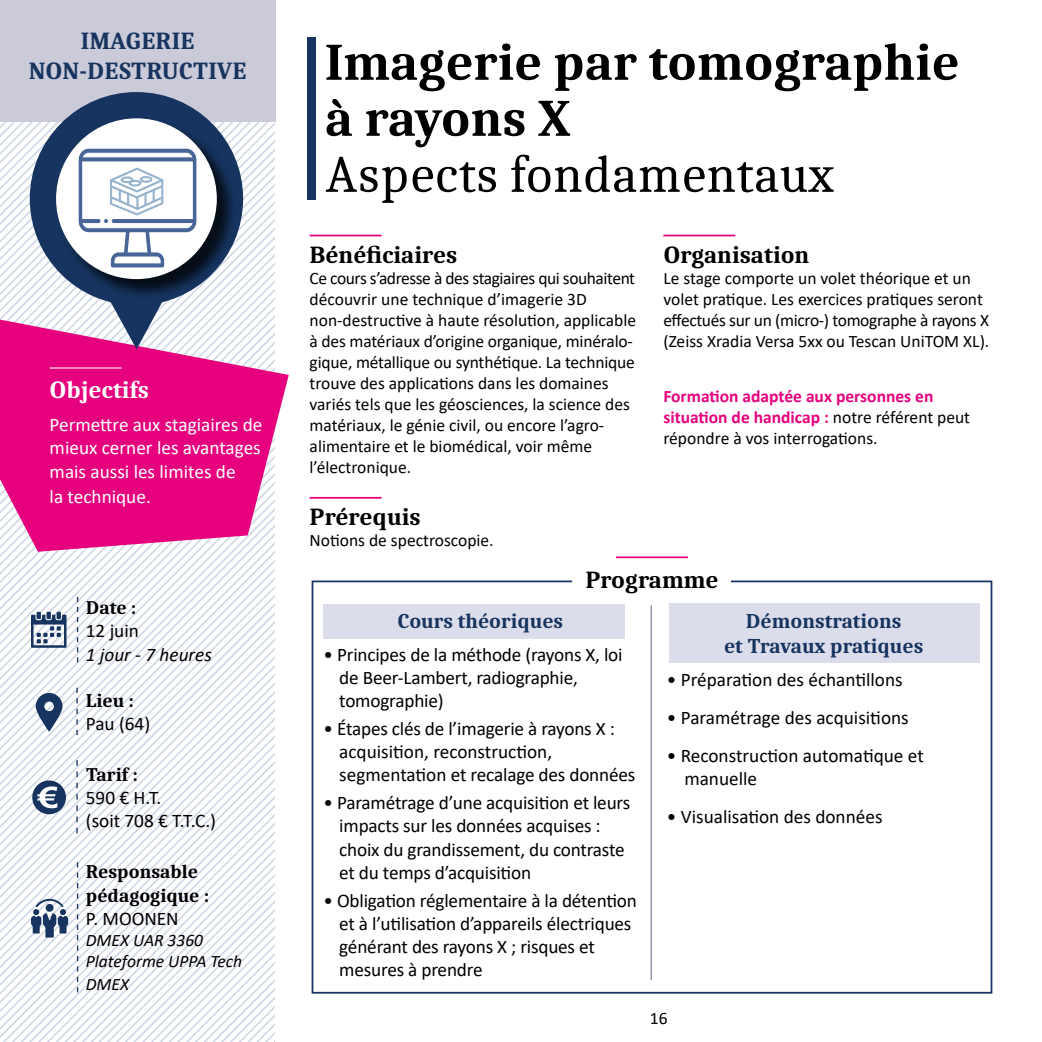
<style>
.page{position:relative;width:1042px;height:1042px;background:#fff}
.page>*{position:absolute;margin:0;border:0;box-sizing:border-box;transform-origin:0 0}
.t1{font:700 52.5px/56px "Caladea";color:#000}
.t2{font:52.5px "Caladea";color:#000}
.t3{font:700 24.5px "Caladea";color:#000}
.t4{font:700 24.5px/29.4px "Caladea";color:#16345f;text-align:center}
.t5{font:700 24.5px "Caladea";color:#fff}
.t6{font:700 21px/25.2px "Caladea";color:#16345f;text-align:center}
.t7{font:19.25px/23.1px "Calibri";letter-spacing:-.01em;color:#000}
.t8{font:19.25px/23.1px "Calibri";color:#fff;text-align:justify}
.t9{font:700 19.25px/23.1px "Caladea";color:#000}
.t10{font:italic 19.25px "Calibri";color:#000}
.t11{font:17.5px/21px "Calibri";color:#000}
.t12{font:700 17.5px/21px "Calibri";color:#e6007d}
.t13{font:italic 17.5px/21px "Calibri";color:#000}
.s1{font-weight:400;color:#000}
</style>
<div class="page">
<svg style="left:235px;top:122px;width:39px;height:190px"></svg>
<svg style="left:0;top:619px;width:15px;height:423px"></svg>
<svg style="left:15px;top:619px;width:17px;height:423px"></svg>
<svg style="left:32px;top:648px;width:18px;height:394px"></svg>
<svg style="left:50px;top:648px;width:17px;height:394px"></svg>
<svg style="left:67px;top:619px;width:18px;height:423px"></svg>
<svg style="left:85px;top:619px;width:17px;height:423px"></svg>
<svg style="left:102px;top:552px;width:172px;height:490px"></svg>
<svg style="left:0;top:122px;width:235px;height:497px"></svg>
<svg style="left:31px;top:612px;width:36px;height:36px"></svg>
<svg style="left:31px;top:899px;width:37px;height:38px"></svg>
<div style="left:32px;top:780px;width:34px;height:34px;background:#16345f;border-radius:50%"></div>
<svg style="left:37px;top:786px;width:20px;height:22px"></svg>
<svg style="left:36px;top:693px;width:27px;height:38px"></svg>
<svg style="left:77px;top:597px;width:1px;height:65px"></svg>
<svg style="left:76px;top:688px;width:2px;height:47px"></svg>
<svg style="left:76px;top:760px;width:2px;height:73px"></svg>
<svg style="left:77px;top:862px;width:1px;height:130px"></svg>
<svg style="left:311px;top:580px;width:682px;height:414px"></svg>
<div style="left:324px;top:604px;width:301px;height:35px;background:#dcddea"></div>
<div style="left:670px;top:603px;width:310px;height:59px;background:#dcddea"></div>
<svg style="left:0;top:320px;width:289px;height:232px;fill:#e6007d"></svg>
<hr style="left:50px;top:367px;width:72px;height:2px;background:#f39fc5">
<div style="left:0;top:0;width:275px;height:122px;background:#cacad9"></div>
<div style="left:30px;top:92px;width:213px;height:213px;background:#16345f;border-radius:50%"></div>
<div style="left:56px;top:119px;width:182px;height:181px;background:#000;opacity:.75"></div>
<div style="left:56px;top:118px;width:161px;height:161px;background:#fff;border-radius:50%"></div>
<svg style="left:109px;top:298px;width:55px;height:51px"></svg>
<hr style="left:616px;top:556px;width:72px;height:2px;background:#e6007d">
<hr style="left:650px;top:605px;width:2px;height:375px;background:#8286a3">
<svg style="left:78px;top:148px;width:119px;height:120px"></svg>
<div style="left:308px;top:37px;width:8px;height:163px;background:#16345f"></div>
<hr style="left:310px;top:235px;width:71px;height:1px;background:#e6007d">
<hr style="left:310px;top:497px;width:71px;height:2px;background:#e6007d">
<hr style="left:663px;top:235px;width:72px;height:1px;background:#e6007d">
<hr style="left:1041px;top:0;width:1px;height:122px;background:#cacad9">
<p class="t4" style="left:29px;top:26px;width:219px">IMAGERIE<br>NON-DESTRUCTIVE</p>
<p class="t5" style="left:50px;top:375px;width:101px">Objectifs</p>
<p class="t8" style="left:50px;top:413px;width:214px">Permettre aux stagiaires de mieux cerner les avantages mais aussi les limites de</p>
<p class="t8" style="left:50px;top:484px;width:103px">la technique.</p>
<p class="t9" style="left:86px;top:596px;width:52px">Date :</p>
<p class="t7" style="left:86px;top:619px;width:55px">12 juin</p>
<p class="t10" style="left:86px;top:641px;width:128px">1 jour - 7 heures</p>
<p class="t9" style="left:86px;top:688px;width:49px">Lieu :</p>
<p class="t7" style="left:86px;top:711px;width:66px">Pau (64)</p>
<p class="t9" style="left:86px;top:762px;width:53px">Tarif :</p>
<p class="t7" style="left:86px;top:786px;width:132px">590 € H.T.<br>(soit 708 € T.T.C.)</p>
<p class="t9" style="left:86px;top:860px;width:125px">Responsable pédagogique :</p>
<p class="t7" style="left:86px;top:906px;width:94px">P. MOONEN</p>
<p class="t13" style="left:86px;top:928px;width:158px">DMEX UAR 3360<br>Plateforme UPPA Tech</p>
<p class="t13" style="left:86px;top:972px;width:45px">DMEX</p>
<h1 class="t1" style="left:325px;top:33px;width:636px">Imagerie par tomographie à rayons X</h1>
<h1 class="t2" style="left:325px;top:143px;width:510px">Aspects fondamentaux</h1>
<p class="t3" style="left:310px;top:239px;width:149px">Bénéficiaires</p>
<p class="t11" style="left:310px;top:267px;width:328px">Ce cours s’adresse à des stagiaires qui souhaitent découvrir une technique d’imagerie 3D non-destructive à haute résolution, applicable à des matériaux d’origine organique, minéralo&shy;gique, métallique ou synthétique. La technique trouve des applications dans les domaines variés tels que les géosciences, la science des matériaux, le génie civil, ou encore l’agro&shy;alimentaire et le biomédical, voir même l’électronique.</p>
<p class="t3" style="left:310px;top:502px;width:112px">Prérequis</p>
<p class="t11" style="left:310px;top:529px;width:186px">Notions de spectroscopie.</p>
<p class="t3" style="left:663px;top:239px;width:148px">Organisation</p>
<p class="t11" style="left:663px;top:267px;width:327px">Le stage comporte un volet théorique et un volet pratique. Les exercices pratiques seront effectués sur un (micro-) tomographe à rayons X (Zeiss Xradia Versa 5xx ou Tescan UniTOM XL).</p>
<p class="t12" style="left:663px;top:386px;width:308px">Formation adaptée aux personnes en situation de handicap : <span class="s1">notre référent peut répondre à vos interrogations.</span></p>
<p class="t3" style="left:585px;top:564px;width:135px">Programme</p>
<p class="t6" style="left:397px;top:607px;width:167px">Cours théoriques</p>
<p class="t7" style="left:339px;top:642px;width:285px;text-indent:-16px">• Principes de la méthode (rayons X, loi de Beer-Lambert, radiographie, tomographie)</p>
<p class="t7" style="left:339px;top:716px;width:298px;text-indent:-16px">• Étapes clés de l’imagerie à rayons X : acquisition, reconstruction, segmentation et recalage des données</p>
<p class="t7" style="left:339px;top:791px;width:292px;text-indent:-16px">• Paramétrage d’une acquisition et leurs impacts sur les données acquises : choix du grandissement, du contraste et du temps d’acquisition</p>
<p class="t7" style="left:339px;top:888px;width:299px;text-indent:-16px">• Obligation réglementaire à la détention et à l’utilisation d’appareils électriques générant des rayons X ; risques et mesures à prendre</p>
<p class="t6" style="left:724px;top:607px;width:201px">Démonstrations<br>et Travaux pratiques</p>
<p class="t7" style="left:667px;top:667px;width:237px">• Préparation des échantillons</p>
<p class="t7" style="left:667px;top:705px;width:243px">• Paramétrage des acquisitions</p>
<p class="t7" style="left:684px;top:743px;width:241px;text-indent:-17px">• Reconstruction automatique et manuelle</p>
<p class="t7" style="left:667px;top:804px;width:217px">• Visualisation des données</p>
<p class="t11" style="left:650px;top:1007px;width:19px">16</p>
</div>
